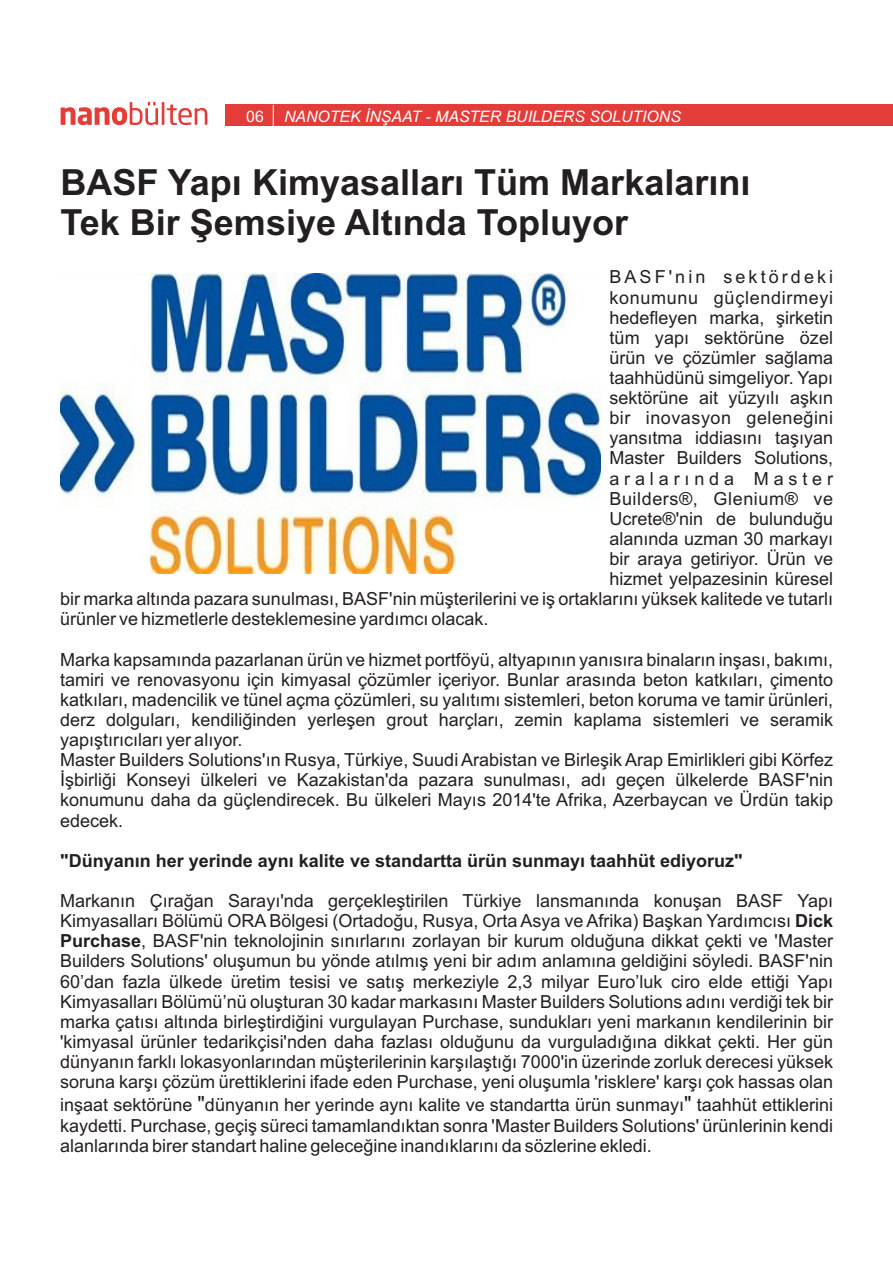
<style>
.page{position:relative;width:893px;height:1262px;background:#fff}
.page>*{position:absolute;margin:0;border:0;box-sizing:border-box;transform-origin:0 0}
.t1{font:700 36px/40.2px "Arial";color:#231f20}
.t2{font:21px "Arial";color:#231f20}
.t3{font:18px/20.1px "Arial";color:#231f20;text-align:justify}
.t4{font:700 18px "Arial";color:#231f20}
.t5{font:18px "Arial";letter-spacing:.03em;color:#231f20}
.t6{font:18px "Arial";letter-spacing:.04em;color:#231f20}
.t7{font:18px "Arial";letter-spacing:.17em;color:#231f20}
.t8{font:18px "Arial";letter-spacing:.27em;color:#231f20}
.t9{font:italic 15.9px "Arial";color:#fff}
.t10{font:15.9px "Arial";color:#fff}
.s1{font-weight:700}
</style>
<div class="page">
<div style="left:225px;top:105px;width:668px;height:21px;background:#e43c39"></div>
<svg style="left:61px;top:102px;width:97px;height:23px"></svg>
<hr style="left:162px;top:102px;width:2px;height:23px;background:#e43c39">
<svg style="left:167px;top:104px;width:40px;height:21px"></svg>
<svg style="left:273px;top:105px;width:1px;height:21px"></svg>
<img style="left:61px;top:273px;width:540px;height:301px">
<p class="t10" style="left:246px;top:110px;width:19px">06</p>
<p class="t9" style="left:284px;top:110px;width:398px">NANOTEK İNŞAAT - MASTER BUILDERS SOLUTIONS</p>
<h1 class="t1" style="left:60px;top:166px;width:691px">BASF Yapı Kimyasalları Tüm Markalarını<br>Tek Bir Şemsiye Altında Topluyor</h1>
<p class="t7" style="left:609px;top:270px;width:225px">BASF'nin sektördeki</p>
<p class="t6" style="left:609px;top:290px;width:225px">konumunu güçlendirmeyi</p>
<p class="t3" style="left:609px;top:309px;width:225px">hedefleyen marka, şirketin</p>
<p class="t3" style="left:609px;top:329px;width:225px">tüm yapı sektörüne özel</p>
<p class="t3" style="left:609px;top:349px;width:225px">ürün ve çözümler sağlama</p>
<p class="t3" style="left:609px;top:369px;width:225px">taahhüdünü simgeliyor. Yapı</p>
<p class="t3" style="left:609px;top:389px;width:225px">sektörüne ait yüzyılı aşkın</p>
<p class="t5" style="left:609px;top:411px;width:225px">bir inovasyon geleneğini</p>
<p class="t3" style="left:609px;top:429px;width:225px">yansıtma iddiasını taşıyan</p>
<p class="t3" style="left:609px;top:450px;width:225px">Master Builders Solutions,</p>
<p class="t8" style="left:609px;top:471px;width:225px">aralarında Master</p>
<p class="t5" style="left:609px;top:491px;width:225px">Builders®, Glenium® ve</p>
<p class="t3" style="left:609px;top:510px;width:225px">Ucrete®'nin de bulunduğu</p>
<p class="t3" style="left:609px;top:530px;width:225px">alanında uzman 30 markayı</p>
<p class="t3" style="left:609px;top:550px;width:225px">bir araya getiriyor. Ürün ve</p>
<p class="t3" style="left:609px;top:570px;width:225px">hizmet yelpazesinin küresel</p>
<p class="t3" style="left:60px;top:590px;width:774px">bir marka altında pazara sunulması, BASF'nin müşterilerini ve iş ortaklarını yüksek kalitede ve tutarlı</p>
<p class="t3" style="left:60px;top:610px;width:430px">ürünler ve hizmetlerle desteklemesine yardımcı olacak.</p>
<p class="t3" style="left:60px;top:651px;width:774px;text-align:left">Marka kapsamında pazarlanan ürün ve hizmet portföyü, altyapının yanısıra binaların inşası, bakımı, tamiri ve renovasyonu için kimyasal çözümler içeriyor. Bunlar arasında beton katkıları, çimento katkıları, madencilik ve tünel açma çözümleri, su yalıtımı sistemleri, beton koruma ve tamir ürünleri, derz dolguları, kendiliğinden yerleşen grout harçları, zemin kaplama sistemleri ve seramik yapıştırıcıları yer alıyor.<br>Master Builders Solutions'ın Rusya, Türkiye, Suudi Arabistan ve Birleşik Arap Emirlikleri gibi Körfez İşbirliği Konseyi ülkeleri ve Kazakistan'da pazara sunulması, adı geçen ülkelerde BASF'nin konumunu daha da güçlendirecek. Bu ülkeleri Mayıs 2014'te Afrika, Azerbaycan ve Ürdün takip edecek.</p>
<p class="t4" style="left:60px;top:853px;width:684px">"Dünyanın her yerinde aynı kalite ve standartta ürün sunmayı taahhüt ediyoruz"</p>
<p class="t3" style="left:60px;top:892px;width:774px">Markanın Çırağan Sarayı'nda gerçekleştirilen Türkiye lansmanında konuşan BASF Yapı Kimyasalları Bölümü ORA Bölgesi (Ortadoğu, Rusya, Orta Asya ve Afrika) Başkan Yardımcısı <span class="s1">Dick Purchase</span>, BASF'nin teknolojinin sınırlarını zorlayan bir kurum olduğuna dikkat çekti ve 'Master Builders Solutions' oluşumun bu yönde atılmış yeni bir adım anlamına geldiğini söyledi. BASF'nin 60’dan fazla ülkede üretim tesisi ve satış merkeziyle 2,3 milyar Euro’luk ciro elde ettiği Yapı Kimyasalları Bölümü’nü oluşturan 30 kadar markasını Master Builders Solutions adını verdiği tek bir marka çatısı altında birleştirdiğini vurgulayan Purchase, sundukları yeni markanın kendilerinin bir 'kimyasal ürünler tedarikçisi'nden daha fazlası olduğunu da vurguladığına dikkat çekti. Her gün dünyanın farklı lokasyonlarından müşterilerinin karşılaştığı 7000'in üzerinde zorluk derecesi yüksek soruna karşı çözüm ürettiklerini ifade eden Purchase, yeni oluşumla 'risklere' karşı çok hassas olan</p>
<p class="t3" style="left:60px;top:1096px;width:774px">inşaat sektörüne dünyanın her yerinde aynı kalite ve standartta ürün sunmayı taahhüt ettiklerini kaydetti. Purchase, geçiş süreci tamamlandıktan sonra 'Master Builders Solutions' ürünlerinin kendi alanlarında birer standart haline geleceğine inandıklarını da sözlerine ekledi.</p>
<p class="t2" style="left:197px;top:1095px;width:9px">"</p>
<p class="t2" style="left:684px;top:1095px;width:9px">"</p>
</div>
